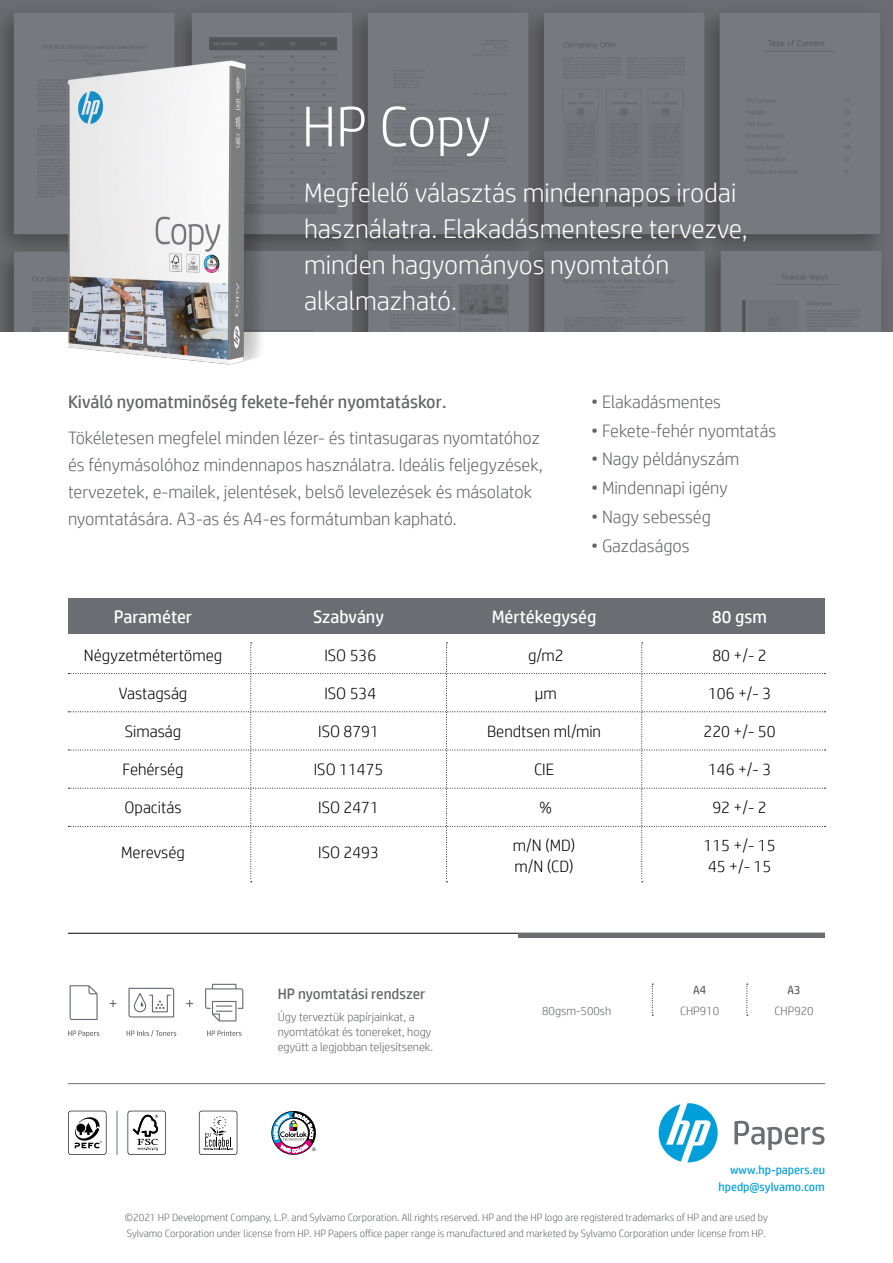
<style>
.page{position:relative;width:893px;height:1263px;background:#fff}
.page>*{position:absolute;margin:0;border:0;box-sizing:border-box;transform-origin:0 0}
.t1{font:300 57px "HP Simplified";letter-spacing:-.01em;color:#fff}
.t2{font:300 27px/36px "HP Simplified";color:#fff}
.t3{font:300 18px/27px "HP Simplified";color:#626465}
.t4{font:18px "HP Simplified";color:#626465}
.t5{font:18px "HP Simplified";color:#fff}
.t6{font:300 16.5px/21px "HP Simplified";color:#000}
.t7{font:15px "HP Simplified";color:#626465}
.t8{font:300 12px/15px "HP Simplified";color:#626465}
.t9{font:12px/17px "HP Simplified";color:#009edb;text-align:right}
.t10{font:12px "HP Simplified";color:#626465}
.t11{font:300 10.5px/16.5px "HP Simplified";color:#626465}
</style>
<div class="page">
<hr style="left:68px;top:1083px;width:757px;height:1px;background:#6a6d71">
<svg style="left:659px;top:1103px;width:59px;height:59px"></svg>
<svg style="left:734px;top:1121px;width:90px;height:29px"></svg>
<svg style="left:199px;top:1111px;width:38px;height:44px"></svg>
<svg style="left:271px;top:1110px;width:45px;height:45px"></svg>
<svg style="left:128px;top:1111px;width:38px;height:44px"></svg>
<svg style="left:68px;top:1111px;width:38px;height:44px"></svg>
<hr style="left:117px;top:1111px;width:1px;height:44px;background:#6a6d71">
<img style="left:0;top:0;width:893px;height:332px">
<img style="left:11px;top:40px;width:303px;height:325px">
<svg style="left:70px;top:985px;width:28px;height:35px"></svg>
<svg style="left:128px;top:988px;width:46px;height:29px"></svg>
<svg style="left:205px;top:984px;width:38px;height:37px"></svg>
<svg style="left:110px;top:1000px;width:6px;height:7px"></svg>
<svg style="left:186px;top:1000px;width:7px;height:7px"></svg>
<svg style="left:68px;top:1030px;width:31px;height:7px"></svg>
<svg style="left:127px;top:1030px;width:49px;height:6px"></svg>
<svg style="left:207px;top:1030px;width:35px;height:6px"></svg>
<svg style="left:652px;top:984px;width:1px;height:32px"></svg>
<svg style="left:746px;top:984px;width:2px;height:32px"></svg>
<div style="left:68px;top:598px;width:757px;height:36px;background:#6a6d71"></div>
<hr style="left:68px;top:933px;width:757px;height:1px;background:#000">
<hr style="left:518px;top:933px;width:307px;height:4px;background:#6a6d71">
<svg style="left:68px;top:643px;width:758px;height:239px"></svg>
<div style="left:676px;top:685px;width:127px;height:15px;background:#fff"></div>
<div style="left:676px;top:723px;width:127px;height:15px;background:#fff"></div>
<div style="left:676px;top:837px;width:127px;height:15px;background:#fff"></div>
<div style="left:676px;top:858px;width:127px;height:15px;background:#fff"></div>
<h1 class="t1" style="left:302px;top:89px;width:190px">HP Copy</h1>
<h2 class="t2" style="left:304px;top:174px;width:445px">Megfelelő választás mindennapos irodai használatra. Elakadásmentesre tervezve, minden hagyományos nyomtatón alkalmazható.</h2>
<p class="t4" style="left:68px;top:390px;width:380px">Kiváló nyomatminőség fekete-fehér nyomtatáskor.</p>
<p class="t3" style="left:68px;top:423px;width:476px">Tökéletesen megfelel minden lézer- és tintasugaras nyomtatóhoz és fénymásolóhoz mindennapos használatra. Ideális feljegyzések, tervezetek, e-mailek, jelentések, belső levelezések és másolatok nyomtatására. A3-as és A4-es formátumban kapható.</p>
<p class="t3" style="left:591px;top:388px;width:131px">• Elakadásmentes</p>
<p class="t3" style="left:591px;top:416px;width:187px">• Fekete-fehér nyomtatás</p>
<p class="t3" style="left:591px;top:445px;width:150px">• Nagy példányszám</p>
<p class="t3" style="left:591px;top:474px;width:138px">• Mindennapi igény</p>
<p class="t3" style="left:591px;top:503px;width:121px">• Nagy sebesség</p>
<p class="t3" style="left:591px;top:531px;width:100px">• Gazdaságos</p>
<p class="t5" style="left:114px;top:605px;width:80px">Paraméter</p>
<p class="t6" style="left:84px;top:644px;width:140px">Négyzetmétertömeg</p>
<p class="t6" style="left:119px;top:682px;width:70px">Vastagság</p>
<p class="t6" style="left:125px;top:720px;width:58px">Simaság</p>
<p class="t6" style="left:122px;top:758px;width:63px">Fehérség</p>
<p class="t6" style="left:125px;top:796px;width:58px">Opacitás</p>
<p class="t6" style="left:121px;top:842px;width:65px">Merevség</p>
<p class="t5" style="left:313px;top:605px;width:72px">Szabvány</p>
<p class="t6" style="left:324px;top:644px;width:53px">ISO 536</p>
<p class="t6" style="left:324px;top:682px;width:53px">ISO 534</p>
<p class="t6" style="left:318px;top:720px;width:62px">ISO 8791</p>
<p class="t6" style="left:314px;top:758px;width:71px">ISO 11475</p>
<p class="t6" style="left:318px;top:796px;width:62px">ISO 2471</p>
<p class="t6" style="left:318px;top:842px;width:62px">ISO 2493</p>
<p class="t5" style="left:492px;top:605px;width:106px">Mértékegység</p>
<p class="t6" style="left:528px;top:644px;width:37px">g/m2</p>
<p class="t6" style="left:535px;top:682px;width:23px">µm</p>
<p class="t6" style="left:487px;top:720px;width:115px">Bendtsen ml/min</p>
<p class="t6" style="left:534px;top:758px;width:22px">CIE</p>
<p class="t6" style="left:540px;top:796px;width:14px">%</p>
<p class="t6" style="left:513px;top:834px;width:64px">m/N (MD) m/N (CD)</p>
<p class="t5" style="left:712px;top:605px;width:56px">80 gsm</p>
<p class="t6" style="left:712px;top:644px;width:56px">80 +/- 2</p>
<p class="t6" style="left:726px;top:682px;width:10px">4</p>
<p class="t6" style="left:758px;top:720px;width:10px">6</p>
<p class="t6" style="left:708px;top:758px;width:65px">146 +/- 3</p>
<p class="t6" style="left:712px;top:796px;width:56px">92 +/- 2</p>
<p class="t6" style="left:708px;top:834px;width:24px">06<br>50</p>
<p class="t6" style="left:708px;top:682px;width:65px">106 +/- 3</p>
<p class="t6" style="left:704px;top:720px;width:74px">220 +/- 50</p>
<p class="t6" style="left:704px;top:834px;width:74px">115 +/- 15<br>45 +/- 15</p>
<p class="t10" style="left:693px;top:981px;width:15px">A4</p>
<p class="t7" style="left:278px;top:983px;width:149px">HP nyomtatási rendszer</p>
<p class="t8" style="left:278px;top:1009px;width:157px">Úgy terveztük papírjainkat, a nyomtatókat és tonereket, hogy együtt a legjobban teljesítsenek.</p>
<p class="t8" style="left:542px;top:1003px;width:71px">80gsm-500sh</p>
<p class="t8" style="left:680px;top:1003px;width:41px">CHP910</p>
<p class="t10" style="left:788px;top:981px;width:15px">A3</p>
<p class="t8" style="left:775px;top:1003px;width:41px">CHP920</p>
<p class="t9" style="left:718px;top:1161px;width:108px">www.hp-papers.eu hpedp@sylvamo.com</p>
<p class="t11" style="left:125px;top:1209px;width:645px">©2021 HP Development Company, L.P. and Sylvamo Corporation. All rights reserved. HP and the HP logo are registered trademarks of HP and are used by<br>Sylvamo Corporation under license from HP. HP Papers office paper range is manufactured and marketed by Sylvamo Corporation under license from HP.</p>
</div>
